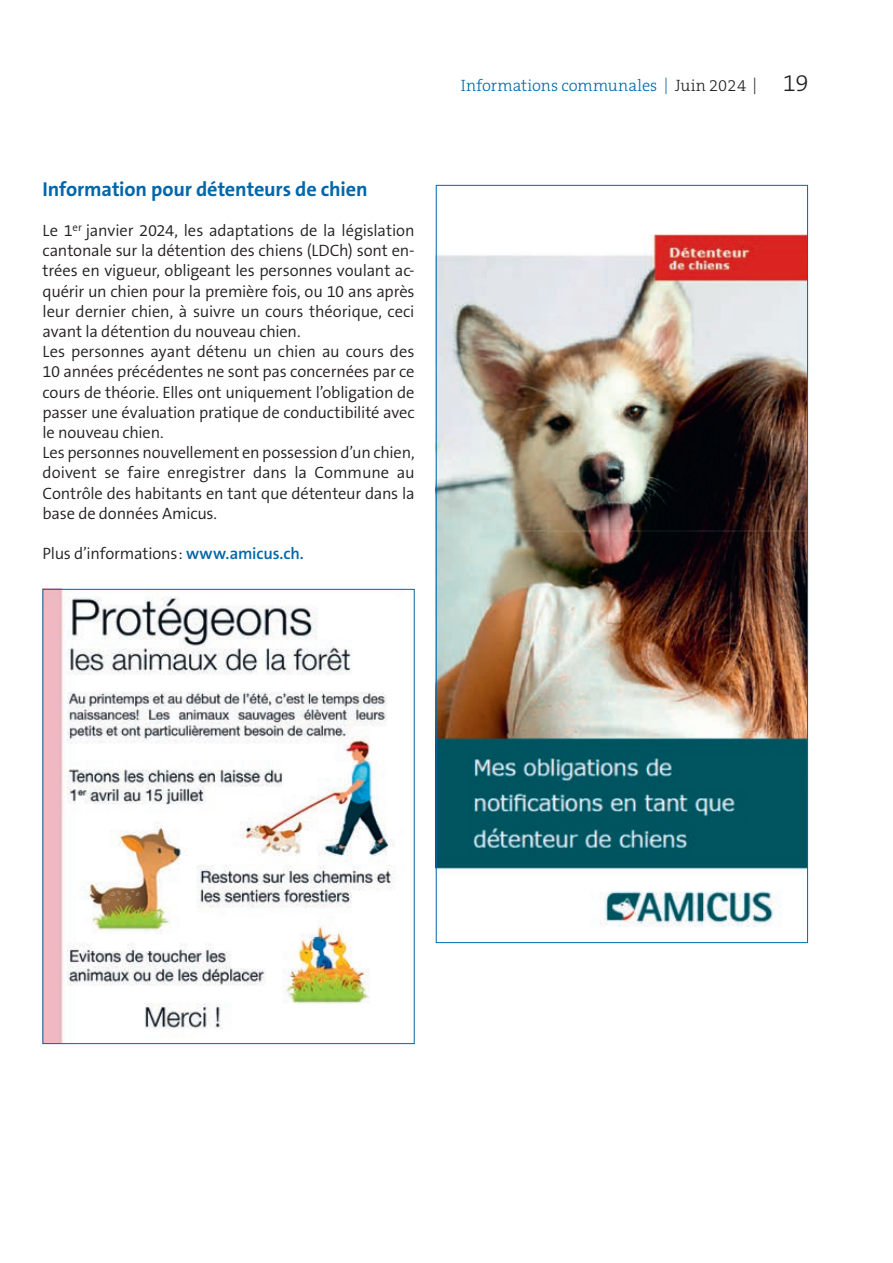
<style>
.page{position:relative;width:893px;height:1263px;background:#fff}
.page>*{position:absolute;margin:0;border:0;box-sizing:border-box;transform-origin:0 0}
.t1{font:700 20.25px "The Sans B W7";letter-spacing:-.005em;color:#0067aa}
.t2{font:300 16.5px/20.2px "The Sans B W4";letter-spacing:-.01em;color:#231f20}
.t3{font:300 16.5px "The Serif B W3";letter-spacing:.005em;color:#0067aa}
.s1{font-family:"The Sans B W6";font-weight:600;color:#0067aa}
.s2{color:#231f20}
.s3{font-size:24px;color:#231f20}
</style>
<div class="page">
<img style="left:438px;top:234px;width:368px;height:693px">
<img style="left:45px;top:591px;width:350px;height:451px">
<p class="t1" style="left:43px;top:176px;width:327px">Information pour détenteurs de chien</p>
<p class="t2" style="left:43px;top:220px;width:374px">Le 1<sup>er</sup> janvier 2024, les adaptations de la législation cantonale sur la détention des chiens (LDCh) sont en&shy;trées en vigueur, obligeant les personnes voulant ac&shy;quérir un chien pour la première fois, ou 10 ans après leur dernier chien, à suivre un cours théorique, ceci avant la détention du nouveau chien.<br>Les personnes ayant détenu un chien au cours des 10 années précédentes ne sont pas concernées par ce cours de théorie. Elles ont uniquement l’obligation de passer une évaluation pratique de conductibilité avec le nouveau chien.<br>Les personnes nouvellement en possession d’un chien, doivent se faire enregistrer dans la Commune au Contrôle des habitants en tant que détenteur dans la base de données Amicus.</p>
<p class="t2" style="left:43px;top:544px;width:263px">Plus d’informations: <span class="s1">www.amicus.ch.</span></p>
<p class="t3" style="left:461px;top:75px;width:349px">Informations communales | <span class="s2">Juin 2024 |</span> <span class="s3">19</span></p>
</div>
